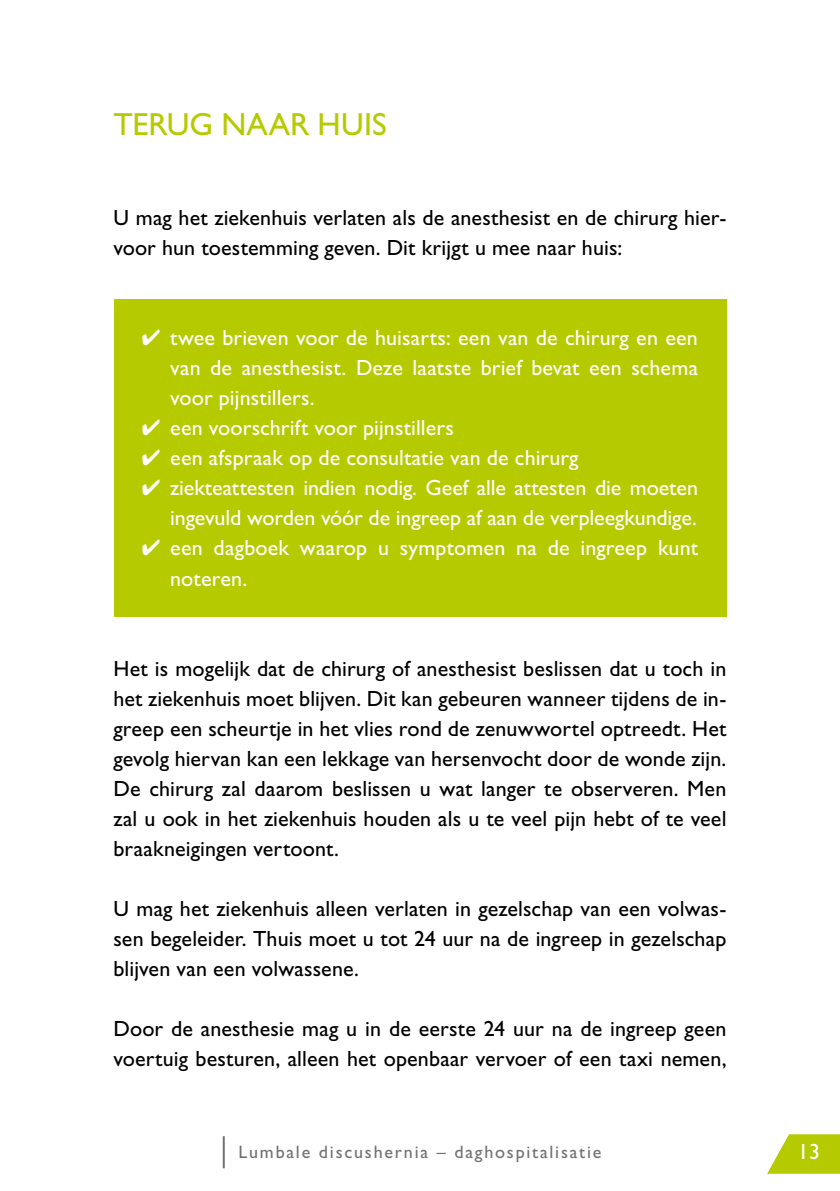
<style>
.page{position:relative;width:840px;height:1191px;background:#fff}
.page>*{position:absolute;margin:0;border:0;box-sizing:border-box;transform-origin:0 0}
.t1{font:32px "Gill Sans Std";color:#b6ca00}
.t2{font:22px/30px "Gill Sans Std";letter-spacing:.005em;color:#000}
.t3{font:22px/30px "Gill Sans Std";color:#fff;text-align:justify}
.t4{font:18px "Gill Sans Std";letter-spacing:.1em;color:#707172}
</style>
<div class="page">
<hr style="left:223px;top:1136px;width:2px;height:32px;background:#707172">
<svg style="left:767px;top:1134px;width:72px;height:39px"></svg>
<div style="left:113px;top:299px;width:613px;height:317px;background:#b6ca00"></div>
<h1 class="t1" style="left:113px;top:106px;width:275px">TERUG NAAR HUIS</h1>
<p class="t2" style="left:113px;top:203px;width:614px">U mag het ziekenhuis verlaten als de anesthesist en de chirurg hier&shy;voor hun toestemming geven. Dit krijgt u mee naar huis:</p>
<p class="t3" style="left:170px;top:323px;width:529px;text-indent:-28px">✔ twee brieven voor de huisarts: een van de chirurg en een van de anesthesist. Deze laatste brief bevat een schema voor pijnstillers.</p>
<p class="t3" style="left:142px;top:413px;width:313px">✔ een voorschrift voor pijnstillers</p>
<p class="t3" style="left:142px;top:443px;width:438px">✔ een afspraak op de consultatie van de chirurg</p>
<p class="t3" style="left:142px;top:473px;width:557px;text-align:right">✔ ziekteattesten indien nodig. Geef alle attesten die moeten ingevuld worden vóór de ingreep af aan de verpleegkundige.</p>
<p class="t3" style="left:170px;top:533px;width:529px;text-indent:-28px">✔ een dagboek waarop u symptomen na de ingreep kunt noteren.</p>
<p class="t2" style="left:113px;top:653px;width:614px;text-align:justify">Het is mogelijk dat de chirurg of anesthesist beslissen dat u toch in het ziekenhuis moet blijven. Dit kan gebeuren wanneer tijdens de in&shy;greep een scheurtje in het vlies rond de zenuwwortel optreedt. Het gevolg hiervan kan een lekkage van hersenvocht door de wonde zijn.<br>De chirurg zal daarom beslissen u wat langer te observeren. Men zal u ook in het ziekenhuis houden als u te veel pijn hebt of te veel braakneigingen vertoont.</p>
<p class="t2" style="left:113px;top:893px;width:614px;text-align:justify">U mag het ziekenhuis alleen verlaten in gezelschap van een volwas&shy;sen begeleider. Thuis moet u tot 24 uur na de ingreep in gezelschap blijven van een volwassene.</p>
<p class="t2" style="left:113px;top:1013px;width:614px">Door de anesthesie mag u in de eerste 24 uur na de ingreep geen voertuig besturen, alleen het openbaar vervoer of een taxi nemen,</p>
<p class="t4" style="left:238px;top:1141px;width:364px">Lumbale discushernia – daghospitalisatie</p>
<p class="t3" style="left:797px;top:1136px;width:23px">13</p>
</div>
